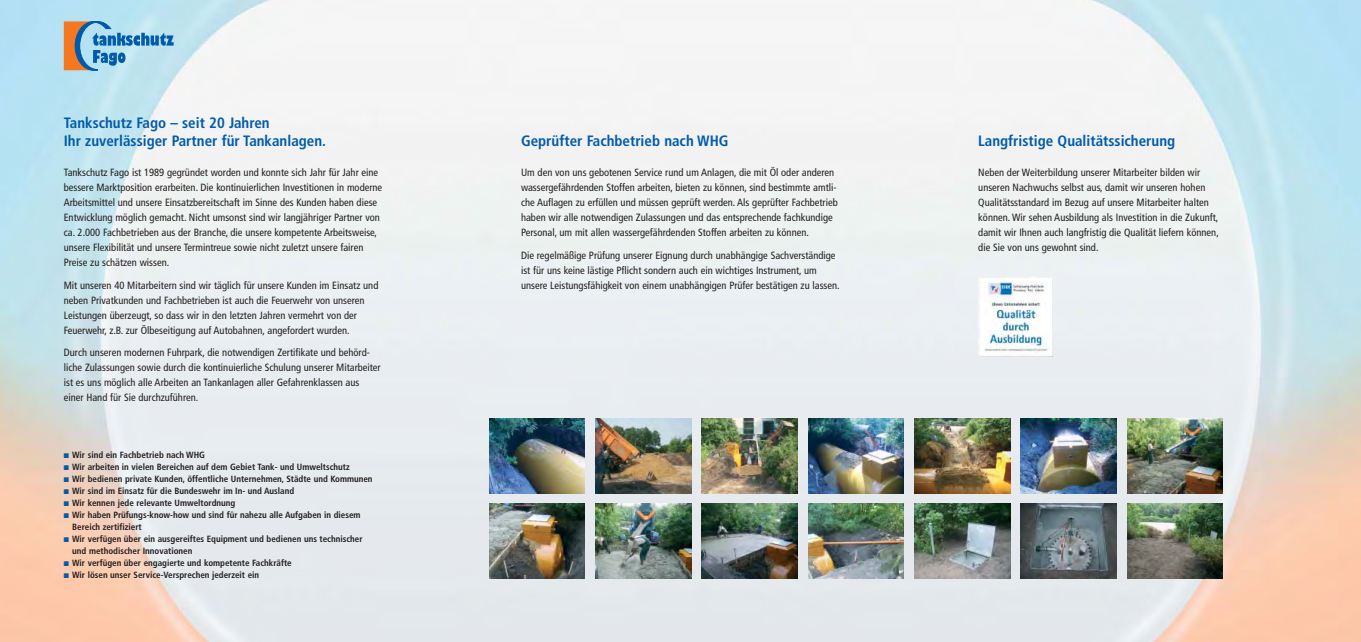
<style>
.page{position:relative;width:1361px;height:642px;background:#fff}
.page>*{position:absolute;margin:0;border:0;box-sizing:border-box;transform-origin:0 0}
.t1{font:700 condensed 15px/18px "Frutiger";color:#005baa}
.t2{font:condensed 10.5px/15px "Frutiger";color:#231f1f}
.t3{font:700 condensed 9px/12px "Frutiger";color:#231f1f}
.s1{color:#005baa}
</style>
<div class="page">
<img style="left:0;top:0;width:1360px;height:642px">
<svg style="left:64px;top:21px;width:110px;height:49px"></svg>
<img style="left:489px;top:504px;width:96px;height:74px">
<img style="left:595px;top:504px;width:96px;height:74px">
<img style="left:702px;top:504px;width:95px;height:74px">
<img style="left:808px;top:504px;width:96px;height:74px">
<img style="left:914px;top:504px;width:96px;height:74px">
<img style="left:1020px;top:504px;width:96px;height:74px">
<img style="left:1127px;top:504px;width:95px;height:74px">
<img style="left:489px;top:419px;width:96px;height:74px">
<img style="left:595px;top:419px;width:96px;height:74px">
<img style="left:702px;top:419px;width:95px;height:74px">
<img style="left:808px;top:419px;width:96px;height:74px">
<img style="left:914px;top:419px;width:96px;height:74px">
<img style="left:1020px;top:419px;width:96px;height:74px">
<img style="left:1127px;top:419px;width:95px;height:74px">
<img style="left:978px;top:276px;width:74px;height:81px">
<h1 class="t1" style="left:64px;top:115px;width:264px">Tankschutz Fago – seit 20 Jahren<br>Ihr zuverlässiger Partner für Tankanlagen.</h1>
<p class="t2" style="left:64px;top:166px;width:320px">Tankschutz Fago ist 1989 gegründet worden und konnte sich Jahr für Jahr eine bessere Marktposition erarbeiten. Die kontinuierlichen Investitionen in moderne Arbeitsmittel und unsere Einsatzbereitschaft im Sinne des Kunden haben diese Entwicklung möglich gemacht. Nicht umsonst sind wir langjähriger Partner von ca. 2.000 Fachbetrieben aus der Branche, die unsere kompetente Arbeitsweise, unsere Flexibilität und unsere Termintreue sowie nicht zuletzt unsere fairen Preise zu schätzen wissen.</p>
<p class="t2" style="left:64px;top:278px;width:316px">Mit unseren 40 Mitarbeitern sind wir täglich für unsere Kunden im Einsatz und neben Privatkunden und Fachbetrieben ist auch die Feuerwehr von unseren Leistungen überzeugt, so dass wir in den letzten Jahren vermehrt von der Feuerwehr, z.B. zur Ölbeseitigung auf Autobahnen, angefordert wurden.</p>
<p class="t2" style="left:64px;top:346px;width:318px">Durch unseren modernen Fuhrpark, die notwendigen Zertifikate und behörd&shy;liche Zulassungen sowie durch die kontinuierliche Schulung unserer Mitarbeiter ist es uns möglich alle Arbeiten an Tankanlagen aller Gefahrenklassen aus einer Hand für Sie durchzuführen.</p>
<p class="t3" style="left:64px;top:450px;width:143px"><span class="s1">■</span> Wir sind ein Fachbetrieb nach WHG</p>
<p class="t3" style="left:64px;top:462px;width:287px"><span class="s1">■</span> Wir arbeiten in vielen Bereichen auf dem Gebiet Tank- und Umweltschutz</p>
<p class="t3" style="left:64px;top:474px;width:310px"><span class="s1">■</span> Wir bedienen private Kunden, öffentliche Unternehmen, Städte und Kommunen</p>
<p class="t3" style="left:64px;top:486px;width:232px"><span class="s1">■</span> Wir sind im Einsatz für die Bundeswehr im In- und Ausland</p>
<p class="t3" style="left:64px;top:498px;width:173px"><span class="s1">■</span> Wir kennen jede relevante Umweltordnung</p>
<p class="t3" style="left:72px;top:510px;width:290px;text-indent:-9px"><span class="s1">■</span> Wir haben Prüfungs-know-how und sind für nahezu alle Aufgaben in diesem<br>Bereich zertifiziert</p>
<p class="t3" style="left:72px;top:534px;width:292px;text-indent:-9px"><span class="s1">■</span> Wir verfügen über ein ausgereiftes Equipment und bedienen uns technischer und methodischer Innovationen</p>
<p class="t3" style="left:64px;top:558px;width:229px"><span class="s1">■</span> Wir verfügen über engagierte und kompetente Fachkräfte</p>
<p class="t3" style="left:64px;top:570px;width:197px"><span class="s1">■</span> Wir lösen unser Service-Versprechen jederzeit ein</p>
<h1 class="t1" style="left:521px;top:133px;width:209px">Geprüfter Fachbetrieb nach WHG</h1>
<p class="t2" style="left:521px;top:166px;width:318px">Um den von uns gebotenen Service rund um Anlagen, die mit Öl oder anderen wassergefährdenden Stoffen arbeiten, bieten zu können, sind bestimmte amtli&shy;che Auflagen zu erfüllen und müssen geprüft werden. Als geprüfter Fachbetrieb haben wir alle notwendigen Zulassungen und das entsprechende fachkundige Personal, um mit allen wassergefährdenden Stoffen arbeiten zu können.</p>
<p class="t2" style="left:521px;top:248px;width:320px">Die regelmäßige Prüfung unserer Eignung durch unabhängige Sachverständige ist für uns keine lästige Pflicht sondern auch ein wichtiges Instrument, um unsere Leistungsfähigkeit von einem unabhängigen Prüfer bestätigen zu lassen.</p>
<h1 class="t1" style="left:978px;top:133px;width:198px">Langfristige Qualitätssicherung</h1>
<p class="t2" style="left:978px;top:166px;width:242px">Neben der Weiterbildung unserer Mitarbeiter bilden wir unseren Nachwuchs selbst aus, damit wir unseren hohen Qualitätsstandard im Bezug auf unsere Mitarbeiter halten können. Wir sehen Ausbildung als Investition in die Zukunft, damit wir Ihnen auch langfristig die Qualität liefern können, die Sie von uns gewohnt sind.</p>
</div>
